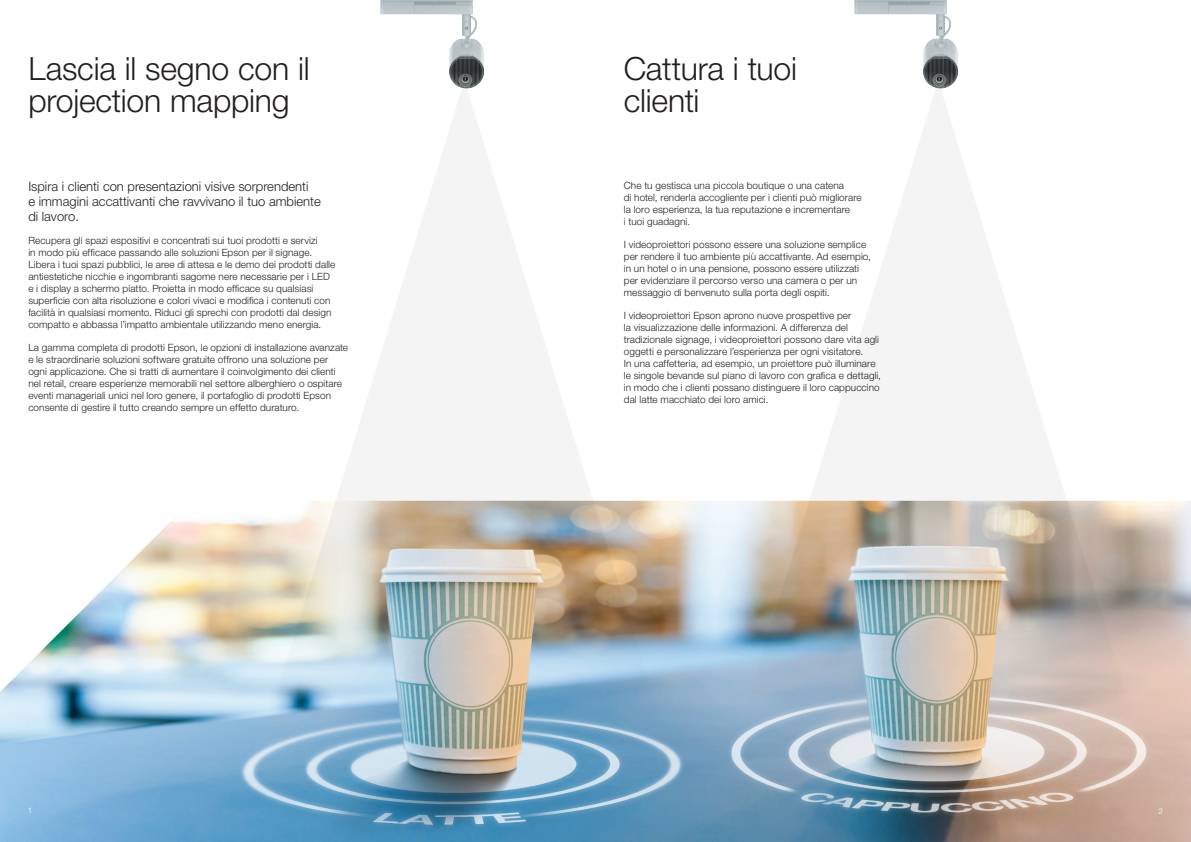
<style>
.page{position:relative;width:1191px;height:842px;background:#fff}
.page>*{position:absolute;margin:0;border:0;box-sizing:border-box;transform-origin:0 0}
.Page_title{font:300 32px/32px "Helvetica Neue LT Pro";letter-spacing:-.01em;color:#231f20}
.intro_copy{font:300 13px/15px "Helvetica Neue LT Pro";color:#231f20}
.Body__enlarged_for_translations{font:300 10px/12px "Helvetica Neue LT Pro";letter-spacing:.005em;color:#231f20}
.Body__enlarged_for_translations-2{font:300 8px "Helvetica Neue LT Pro";color:#fff}
</style>
<div class="page">
<img style="left:0;top:501px;width:1191px;height:341px">
<img style="left:380px;top:0;width:105px;height:79px">
<img style="left:854px;top:0;width:105px;height:79px">
<img style="left:253px;top:79px;width:423px;height:692px">
<img style="left:726px;top:79px;width:423px;height:692px">
<p class="Page_title" style="left:28px;top:51px;width:283px">Lascia il segno con il projection mapping</p>
<p class="Page_title" style="left:624px;top:51px;width:175px">Cattura i tuoi clienti</p>
<p class="intro_copy" style="left:28px;top:178px;width:294px">Ispira i clienti con presentazioni visive sorprendenti<br>e immagini accattivanti che ravvivano il tuo ambiente di lavoro.</p>
<p class="Body__enlarged_for_translations" style="left:28px;top:234px;width:308px">Recupera gli spazi espositivi e concentrati sui tuoi prodotti e servizi<br>in modo più efficace passando alle soluzioni Epson per il signage.<br>Libera i tuoi spazi pubblici, le aree di attesa e le demo dei prodotti dalle antiestetiche nicchie e ingombranti sagome nere necessarie per i LED e i display a schermo piatto. Proietta in modo efficace su qualsiasi superficie con alta risoluzione e colori vivaci e modifica i contenuti con facilità in qualsiasi momento. Riduci gli sprechi con prodotti dal design compatto e abbassa l’impatto ambientale utilizzando meno energia.</p>
<p class="Body__enlarged_for_translations" style="left:28px;top:342px;width:321px">La gamma completa di prodotti Epson, le opzioni di installazione avanzate e le straordinarie soluzioni software gratuite offrono una soluzione per ogni applicazione. Che si tratti di aumentare il coinvolgimento dei clienti nel retail, creare esperienze memorabili nel settore alberghiero o ospitare eventi manageriali unici nel loro genere, il portafoglio di prodotti Epson consente di gestire il tutto creando sempre un effetto duraturo.</p>
<p class="Body__enlarged_for_translations" style="left:624px;top:179px;width:239px">Che tu gestisca una piccola boutique o una catena<br>di hotel, renderla accogliente per i clienti può migliorare la loro esperienza, la tua reputazione e incrementare<br>i tuoi guadagni.</p>
<p class="Body__enlarged_for_translations" style="left:624px;top:238px;width:249px">I videoproiettori possono essere una soluzione semplice per rendere il tuo ambiente più accattivante. Ad esempio, in un hotel o in una pensione, possono essere utilizzati per evidenziare il percorso verso una camera o per un messaggio di benvenuto sulla porta degli ospiti.</p>
<p class="Body__enlarged_for_translations" style="left:624px;top:309px;width:259px">I videoproiettori Epson aprono nuove prospettive per<br>la visualizzazione delle informazioni. A differenza del tradizionale signage, i videoproiettori possono dare vita agli oggetti e personalizzare l’esperienza per ogni visitatore.<br>In una caffetteria, ad esempio, un proiettore può illuminare le singole bevande sul piano di lavoro con grafica e dettagli, in modo che i clienti possano distinguere il loro cappuccino dal latte macchiato dei loro amici.</p>
<p class="Body__enlarged_for_translations-2" style="left:28px;top:806px;width:6px">1</p>
<p class="Body__enlarged_for_translations-2" style="left:1158px;top:806px;width:6px">2</p>
</div>
